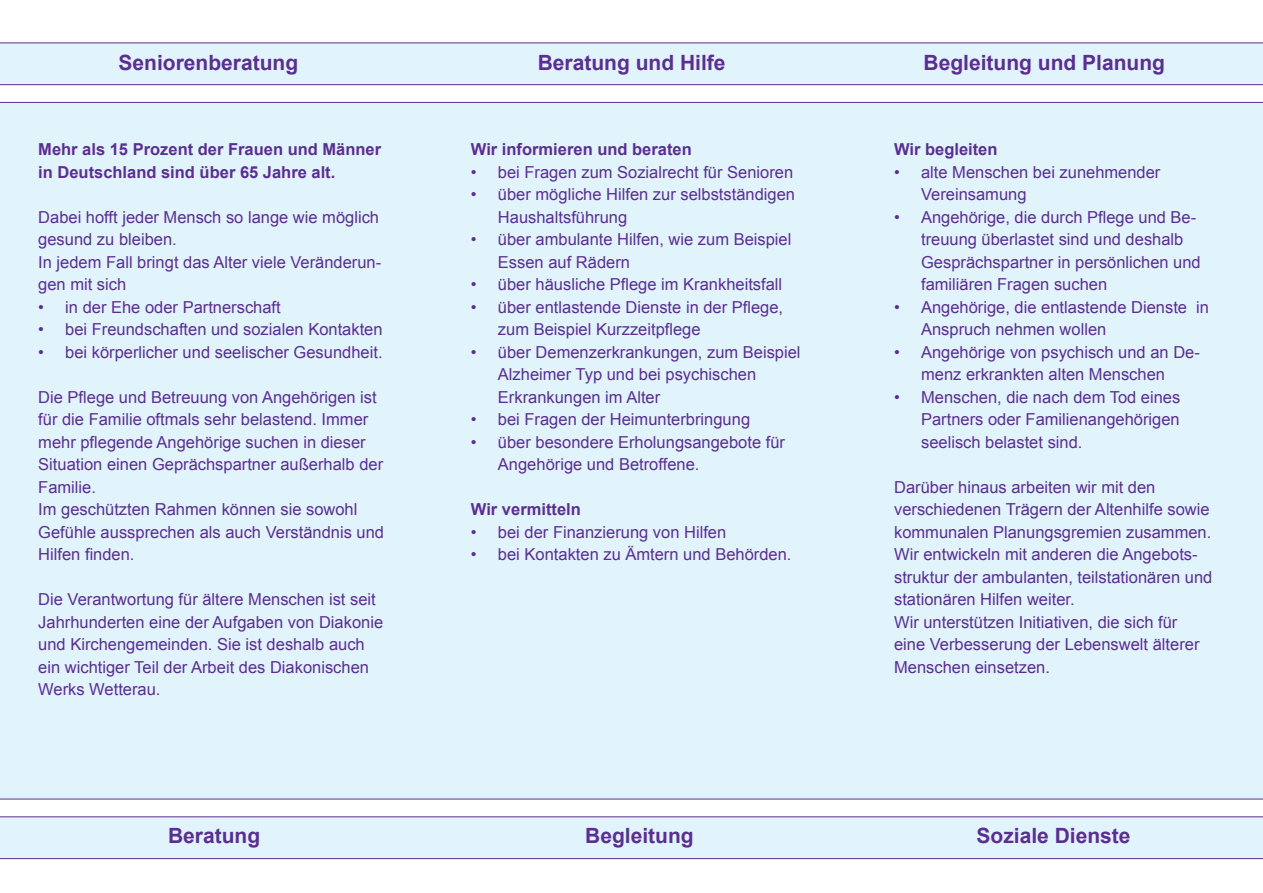
<style>
.page{position:relative;width:1263px;height:893px;background:#fff}
.page>*{position:absolute;margin:0;border:0;box-sizing:border-box;transform-origin:0 0}
.Blocküberschrift_ari{font:700 21px "Arial";color:#5b2e91}
.Fließtext_10_arial_v{font:16.5px/22.5px "Arial";color:#5b2e91}
.Fließtext_10_arial_v-2{font:700 16.5px/22.5px "Arial";color:#5b2e91}
</style>
<div class="page">
<div style="left:0;top:816px;width:1263px;height:43px;background:#e1f4fc"></div>
<div style="left:0;top:102px;width:1263px;height:697px;background:#e1f4fc"></div>
<div style="left:0;top:43px;width:1263px;height:42px;background:#e1f4fc"></div>
<p class="Blocküberschrift_ari" style="left:119px;top:49px;width:181px">Seniorenberatung</p>
<p class="Fließtext_10_arial_v-2" style="left:38px;top:138px;width:344px">Mehr als 15 Prozent der Frauen und Männer in Deutschland sind über 65 Jahre alt.</p>
<p class="Fließtext_10_arial_v" style="left:38px;top:206px;width:342px">Dabei hofft jeder Mensch so lange wie möglich gesund zu bleiben.</p>
<p class="Fließtext_10_arial_v" style="left:38px;top:251px;width:345px">In jedem Fall bringt das Alter viele Veränderun&shy;gen mit sich</p>
<p class="Fließtext_10_arial_v" style="left:38px;top:296px;width:244px">• in der Ehe oder Partnerschaft</p>
<p class="Fließtext_10_arial_v" style="left:38px;top:318px;width:346px">• bei Freundschaften und sozialen Kontakten</p>
<p class="Fließtext_10_arial_v" style="left:38px;top:341px;width:346px">• bei körperlicher und seelischer Gesundheit.</p>
<p class="Fließtext_10_arial_v" style="left:38px;top:386px;width:346px">Die Pflege und Betreuung von Angehörigen ist für die Familie oftmals sehr belastend. Immer mehr pflegende Angehörige suchen in dieser Situation einen Geprächspartner außerhalb der Familie.</p>
<p class="Fließtext_10_arial_v" style="left:38px;top:498px;width:347px">Im geschützten Rahmen können sie sowohl<br>Gefühle aussprechen als auch Verständnis und<br>Hilfen finden.</p>
<p class="Fließtext_10_arial_v" style="left:38px;top:588px;width:346px">Die Verantwortung für ältere Menschen ist seit Jahrhunderten eine der Aufgaben von Diakonie und Kirchengemeinden. Sie ist deshalb auch ein wichtiger Teil der Arbeit des Diakonischen Werks Wetterau.</p>
<p class="Blocküberschrift_ari" style="left:538px;top:49px;width:189px">Beratung und Hilfe</p>
<p class="Blocküberschrift_ari" style="left:923px;top:49px;width:243px">Begleitung und Planung</p>
<p class="Fließtext_10_arial_v-2" style="left:471px;top:138px;width:222px">Wir informieren und beraten</p>
<p class="Fließtext_10_arial_v" style="left:471px;top:161px;width:324px">• bei Fragen zum Sozialrecht für Senioren</p>
<p class="Fließtext_10_arial_v" style="left:498px;top:183px;width:299px;text-indent:-27px">• über mögliche Hilfen zur selbstständigen<br>Haushaltsführung</p>
<p class="Fließtext_10_arial_v" style="left:498px;top:228px;width:295px;text-indent:-27px">• über ambulante Hilfen, wie zum Beispiel<br>Essen auf Rädern</p>
<p class="Fließtext_10_arial_v" style="left:471px;top:273px;width:313px">• über häusliche Pflege im Krankheitsfall</p>
<p class="Fließtext_10_arial_v" style="left:498px;top:296px;width:287px;text-indent:-27px">• über entlastende Dienste in der Pflege, zum Beispiel Kurzzeitpflege</p>
<p class="Fließtext_10_arial_v" style="left:498px;top:341px;width:304px;text-indent:-27px">• über Demenzerkrankungen, zum Beispiel<br>Alzheimer Typ und bei psychischen<br>Erkrankungen im Alter</p>
<p class="Fließtext_10_arial_v" style="left:471px;top:408px;width:281px">• bei Fragen der Heimunterbringung</p>
<p class="Fließtext_10_arial_v" style="left:498px;top:431px;width:289px;text-indent:-27px">• über besondere Erholungsangebote für<br>Angehörige und Betroffene.</p>
<p class="Fließtext_10_arial_v-2" style="left:471px;top:498px;width:111px">Wir vermitteln</p>
<p class="Fließtext_10_arial_v" style="left:471px;top:521px;width:257px">• bei der Finanzierung von Hilfen</p>
<p class="Fließtext_10_arial_v" style="left:471px;top:543px;width:322px">• bei Kontakten zu Ämtern und Behörden.</p>
<p class="Fließtext_10_arial_v-2" style="left:894px;top:138px;width:105px">Wir begleiten</p>
<p class="Fließtext_10_arial_v" style="left:921px;top:161px;width:241px;text-indent:-27px">• alte Menschen bei zunehmender<br>Vereinsamung</p>
<p class="Fließtext_10_arial_v" style="left:921px;top:206px;width:281px;text-indent:-27px">• Angehörige, die durch Pflege und Be&shy;treuung überlastet sind und deshalb Gesprächspartner in persönlichen und familiären Fragen suchen</p>
<p class="Fließtext_10_arial_v" style="left:921px;top:296px;width:290px;text-indent:-27px">• Angehörige, die entlastende Dienste in<br>Anspruch nehmen wollen</p>
<p class="Fließtext_10_arial_v" style="left:894px;top:341px;width:307px;text-align:center">• Angehörige von psychisch und an De&shy;menz erkrankten alten Menschen</p>
<p class="Fließtext_10_arial_v" style="left:921px;top:386px;width:261px;text-align:justify;text-indent:-27px">• Menschen, die nach dem Tod eines Partners oder Familienangehörigen seelisch belastet sind.</p>
<p class="Fließtext_10_arial_v" style="left:894px;top:476px;width:319px">Darüber hinaus arbeiten wir mit den verschiedenen Trägern der Altenhilfe sowie kommunalen Planungsgremien zusammen.</p>
<p class="Fließtext_10_arial_v" style="left:894px;top:543px;width:320px">Wir entwickeln mit anderen die Angebots&shy;struktur der ambulanten, teilstationären und stationären Hilfen weiter.</p>
<p class="Fließtext_10_arial_v" style="left:894px;top:611px;width:285px">Wir unterstützen Initiativen, die sich für</p>
<p class="Fließtext_10_arial_v" style="left:894px;top:633px;width:307px">eine Verbesserung der Lebenswelt älterer<br>Menschen einsetzen.</p>
<p class="Blocküberschrift_ari" style="left:168px;top:822px;width:94px">Beratung</p>
<p class="Blocküberschrift_ari" style="left:585px;top:822px;width:110px">Begleitung</p>
<p class="Blocküberschrift_ari" style="left:976px;top:822px;width:156px">Soziale Dienste</p>
</div>
